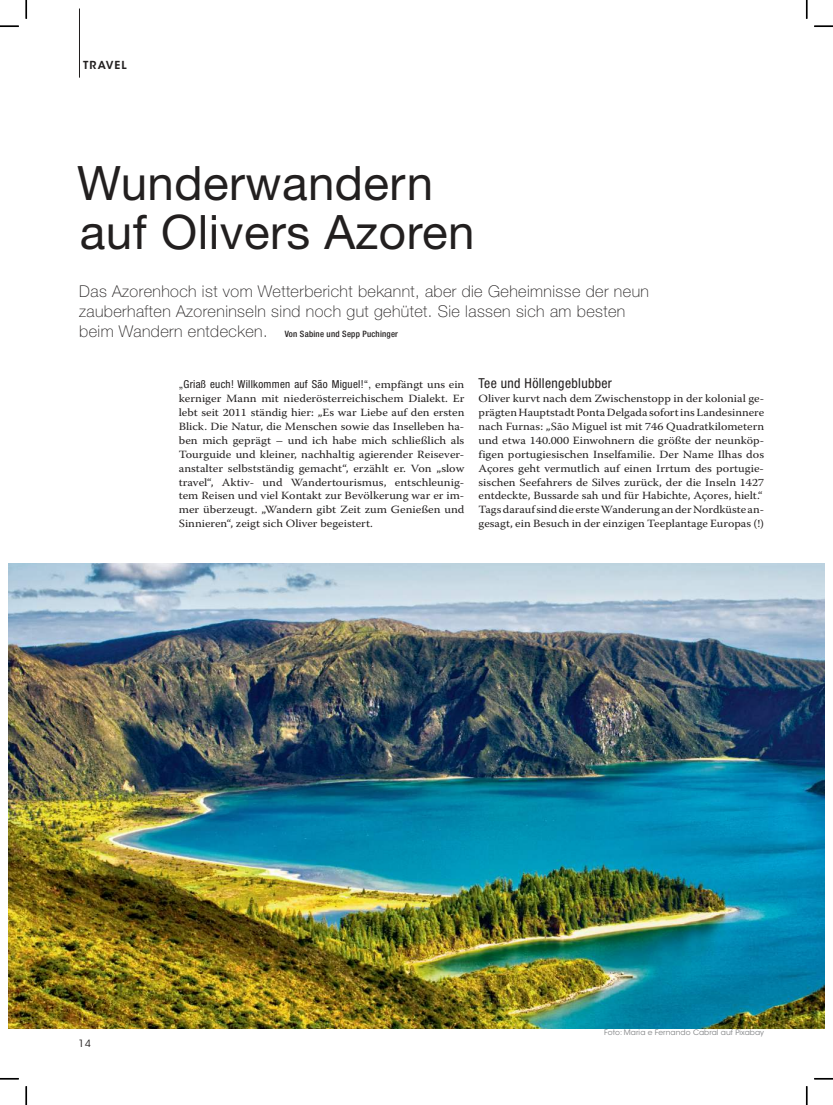
<style>
.page{position:relative;width:833px;height:1105px;background:#fff}
.page>*{position:absolute;margin:0;border:0;box-sizing:border-box;transform-origin:0 0}
.t1{font:47.5px/48.8px "Helvetica Neue LT Std";letter-spacing:.01em;color:#221f1f}
.t2{font:100 16.25px/20px "Helvetica Neue LT Std";letter-spacing:.025em;color:#221f1f}
.t3{font:condensed 13.75px "Helvetica Neue LT Std";letter-spacing:.025em;color:#221f1f}
.t4{font:11px/13.9px "Warnock Pro";color:#221f1f;scale:1.1 1}
.t5{font:11px/13.9px "Warnock Pro";color:#221f1f;text-align:justify;scale:1.11 1}
.t6{font:condensed 11px "Helvetica Neue LT Std";letter-spacing:.025em;color:#221f1f}
.t7{font:600 11px "ITC Avant Garde Std";letter-spacing:.1em;color:#221f1f}
.t8{font:10px "ITC Avant Garde Std";color:#221f1f}
.t9{font:500 condensed 8.75px "Helvetica Neue LT Std";letter-spacing:.025em;color:#221f1f}
.t10{font:7.5px "ITC Avant Garde Std";letter-spacing:.01em;color:#808284}
.s1{font-weight:100;font-stretch:normal;font-size:16.25px}
.s2{font-family:"Warnock Pro";font-stretch:normal}
</style>
<div class="page">
<hr style="left:79px;top:9px;width:1px;height:69px;background:#221f1f">
<img style="left:9px;top:563px;width:814px;height:465px">
<svg style="left:0;top:25px;width:19px;height:2px"></svg>
<svg style="left:814px;top:25px;width:18px;height:2px"></svg>
<svg style="left:0;top:1078px;width:19px;height:1px"></svg>
<svg style="left:814px;top:1078px;width:18px;height:1px"></svg>
<svg style="left:25px;top:0;width:2px;height:19px"></svg>
<svg style="left:25px;top:1086px;width:2px;height:19px"></svg>
<svg style="left:805px;top:0;width:2px;height:19px"></svg>
<svg style="left:805px;top:1086px;width:2px;height:19px"></svg>
<p class="t7" style="left:83px;top:59px;width:45px">TRAVEL</p>
<h1 class="t1" style="left:77px;top:159px;width:399px">Wunderwandern auf Olivers Azoren</h1>
<h2 class="t2" style="left:79px;top:283px;width:571px">Das Azorenhoch ist vom Wetterbericht bekannt, aber die Geheimnisse der neun zauberhaften Azoreninseln sind noch gut gehütet. Sie lassen sich am besten</h2>
<p class="t9" style="left:79px;top:331px;width:320px"><span class="s1">beim Wandern entdecken.</span> Von Sabine und Sepp Puchinger</p>
<p class="t6" style="left:179px;top:380px;width:287px">„Griaß euch! Willkommen auf São Miguel!“, <span class="s2">empfängt uns ein</span></p>
<p class="t5" style="left:179px;top:393px;width:258px">kerniger Mann mit niederösterreichischem Dialekt. Er lebt seit 2011 ständig hier: „Es war Liebe auf den ersten Blick. Die Natur, die Menschen sowie das Inselleben ha&shy;ben mich geprägt – und ich habe mich schließlich als Tourguide und kleiner, nachhaltig agierender Reisever&shy;anstalter selbstständig gemacht“, erzählt er. Von „slow travel“, Aktiv- und Wandertourismus, entschleunig&shy;tem Reisen und viel Kontakt zur Bevölkerung war er im&shy;mer überzeugt. „Wandern gibt Zeit zum Genießen und Sinnieren“, zeigt sich Oliver begeistert.</p>
<p class="t3" style="left:478px;top:378px;width:135px">Tee und Höllengeblubber</p>
<p class="t4" style="left:478px;top:393px;width:261px">Oliver kurvt nach dem Zwischenstopp in der kolonial ge&shy;prägten Hauptstadt Ponta Delgada sofort ins Landesinnere nach Furnas: „São Miguel ist mit 746 Quadratkilometern und etwa 140.000 Einwohnern die größte der neunköp&shy;figen portugiesischen Inselfamilie. Der Name Ilhas dos Açores geht vermutlich auf einen Irrtum des portugie&shy;sischen Seefahrers de Silves zurück, der die Inseln 1427 entdeckte, Bussarde sah und für Habichte, Açores, hielt.“ Tags darauf sind die erste Wanderung an der Nordküste an&shy;gesagt, ein Besuch in der einzigen Teeplantage Europas (!)</p>
<p class="t8" style="left:78px;top:1039px;width:14px">14</p>
<p class="t10" style="left:604px;top:1030px;width:161px">Foto: Maria e Fernando Cabral auf Pixabay</p>
</div>
